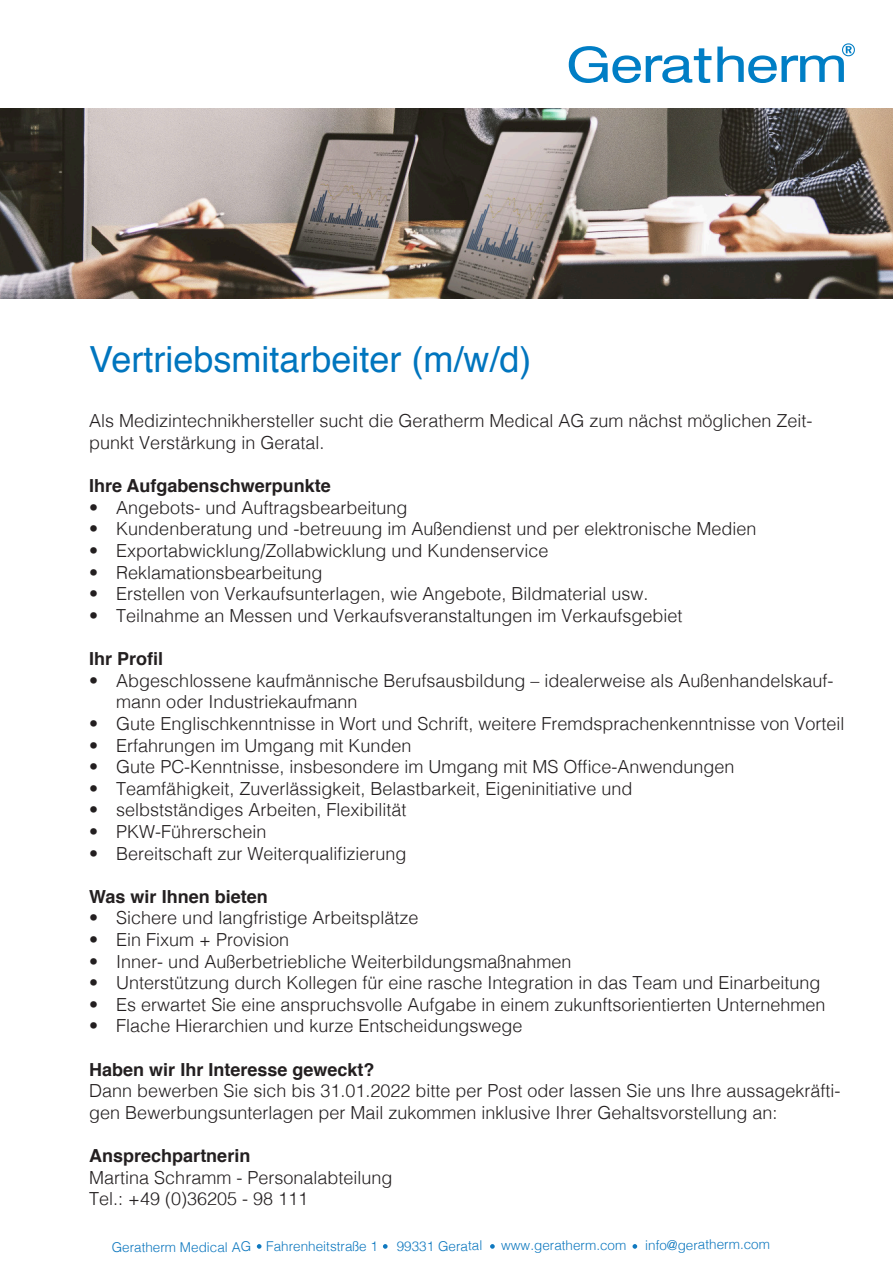
<style>
.page{position:relative;width:893px;height:1263px;background:#fff}
.page>*{position:absolute;margin:0;border:0;box-sizing:border-box;transform-origin:0 0}
.t1{font:36px "Helvetica";color:#0075be}
.t2{font:300 18px/21.6px "Helvetica";color:#231f20}
.t3{font:700 18px "Helvetica";color:#231f20}
.t4{font:300 13.5px "Helvetica";letter-spacing:-.005em;color:#0e78bf}
</style>
<div class="page">
<svg style="left:569px;top:46px;width:142px;height:37px"></svg>
<svg style="left:717px;top:43px;width:138px;height:40px"></svg>
<svg style="left:257px;top:1244px;width:4px;height:5px"></svg>
<svg style="left:383px;top:1244px;width:5px;height:5px"></svg>
<svg style="left:490px;top:1244px;width:5px;height:5px"></svg>
<svg style="left:632px;top:1244px;width:5px;height:5px"></svg>
<img style="left:0;top:108px;width:893px;height:191px">
<h1 class="t1" style="left:89px;top:331px;width:444px">Vertriebsmitarbeiter (m/w/d)</h1>
<p class="t2" style="left:89px;top:409px;width:725px">Als Medizintechnikhersteller sucht die Geratherm Medical AG zum nächst möglichen Zeit&shy;punkt Verstärkung in Geratal.</p>
<p class="t3" style="left:89px;top:471px;width:243px">Ihre Aufgabenschwerpunkte</p>
<p class="t2" style="left:89px;top:495px;width:320px">• Angebots- und Auftragsbearbeitung</p>
<p class="t2" style="left:89px;top:517px;width:669px">• Kundenberatung und -betreuung im Außendienst und per elektronische Medien</p>
<p class="t2" style="left:89px;top:539px;width:461px">• Exportabwicklung/Zollabwicklung und Kundenservice</p>
<p class="t2" style="left:89px;top:560px;width:235px">• Reklamationsbearbeitung</p>
<p class="t2" style="left:89px;top:582px;width:561px">• Erstellen von Verkaufsunterlagen, wie Angebote, Bildmaterial usw.</p>
<p class="t2" style="left:89px;top:603px;width:595px">• Teilnahme an Messen und Verkaufsveranstaltungen im Verkaufsgebiet</p>
<p class="t3" style="left:89px;top:644px;width:76px">Ihr Profil</p>
<p class="t2" style="left:116px;top:668px;width:719px;text-indent:-27px">• Abgeschlossene kaufmännische Berufsausbildung – idealerweise als Außenhandelskauf&shy;mann oder Industriekaufmann</p>
<p class="t2" style="left:89px;top:711px;width:757px">• Gute Englischkenntnisse in Wort und Schrift, weitere Fremdsprachenkenntnisse von Vorteil</p>
<p class="t2" style="left:89px;top:733px;width:324px">• Erfahrungen im Umgang mit Kunden</p>
<p class="t2" style="left:89px;top:755px;width:647px">• Gute PC-Kenntnisse, insbesondere im Umgang mit MS Office-Anwendungen</p>
<p class="t2" style="left:89px;top:776px;width:545px">• Teamfähigkeit, Zuverlässigkeit, Belastbarkeit, Eigeninitiative und</p>
<p class="t2" style="left:89px;top:798px;width:319px">• selbstständiges Arbeiten, Flexibilität</p>
<p class="t2" style="left:89px;top:819px;width:179px">• PKW-Führerschein</p>
<p class="t2" style="left:89px;top:841px;width:319px">• Bereitschaft zur Weiterqualifizierung</p>
<p class="t3" style="left:89px;top:882px;width:180px">Was wir Ihnen bieten</p>
<p class="t2" style="left:89px;top:906px;width:331px">• Sichere und langfristige Arbeitsplätze</p>
<p class="t2" style="left:89px;top:927px;width:201px">• Ein Fixum + Provision</p>
<p class="t2" style="left:89px;top:949px;width:484px">• Inner- und Außerbetriebliche Weiterbildungsmaßnahmen</p>
<p class="t2" style="left:89px;top:971px;width:733px">• Unterstützung durch Kollegen für eine rasche Integration in das Team und Einarbeitung</p>
<p class="t2" style="left:89px;top:992px;width:738px">• Es erwartet Sie eine anspruchsvolle Aufgabe in einem zukunftsorientierten Unternehmen</p>
<p class="t2" style="left:89px;top:1014px;width:435px">• Flache Hierarchien und kurze Entscheidungswege</p>
<p class="t3" style="left:89px;top:1055px;width:287px">Haben wir Ihr Interesse geweckt?</p>
<p class="t2" style="left:89px;top:1079px;width:753px">Dann bewerben Sie sich bis 31.01.2022 bitte per Post oder lassen Sie uns Ihre aussagekräfti&shy;gen Bewerbungsunterlagen per Mail zukommen inklusive Ihrer Gehaltsvorstellung an:</p>
<p class="t3" style="left:89px;top:1141px;width:163px">Ansprechpartnerin</p>
<p class="t2" style="left:89px;top:1165px;width:305px">Martina Schramm - Personalabteilung<br>Tel.: +49 (0)36205 - 98 111</p>
<p class="t4" style="left:112px;top:1235px;width:268px">Geratherm Medical AG Fahrenheitstraße 1</p>
<p class="t4" style="left:397px;top:1234px;width:87px">99331 Geratal</p>
<p class="t4" style="left:501px;top:1234px;width:127px">www.geratherm.com</p>
<p class="t4" style="left:645px;top:1233px;width:126px">info@geratherm.com</p>
</div>
